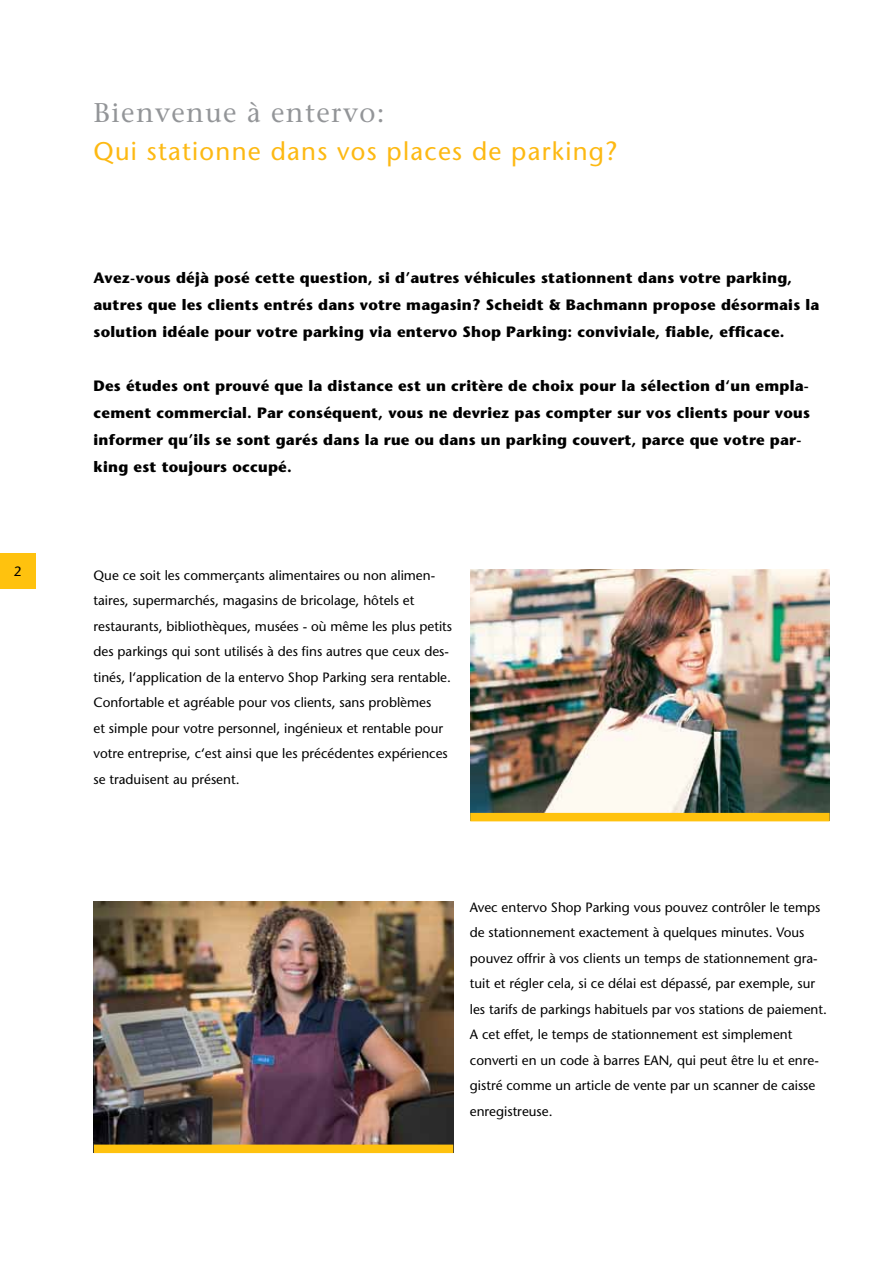
<style>
.page{position:relative;width:893px;height:1263px;background:#fff}
.page>*{position:absolute;margin:0;border:0;box-sizing:border-box;transform-origin:0 0}
.t1{font:27px "Stone Serif";letter-spacing:.05em;color:#939598}
.t2{font:25.5px "Stone Sans";letter-spacing:.05em;color:#fdb913}
.t3{font:700 15px/27px "Stone Sans";letter-spacing:.015em;color:#000}
.t4{font:13.5px/25.5px "Stone Sans";color:#000}
</style>
<div class="page">
<div style="left:0;top:553px;width:36px;height:35px;background:#ffc20e"></div>
<img style="left:94px;top:901px;width:359px;height:243px">
<div style="left:94px;top:1144px;width:359px;height:9px;background:#ffc20e"></div>
<img style="left:470px;top:570px;width:360px;height:243px">
<div style="left:470px;top:813px;width:360px;height:8px;background:#ffc20e"></div>
<p class="t4" style="left:14px;top:558px;width:9px">2</p>
<h1 class="t1" style="left:94px;top:97px;width:293px">Bienvenue à entervo:</h1>
<h2 class="t2" style="left:94px;top:136px;width:525px">Qui stationne dans vos places de parking?</h2>
<p class="t3" style="left:94px;top:264px;width:727px">Avez-vous déjà posé cette question, si d’autres véhicules stationnent dans votre parking, autres que les clients entrés dans votre magasin? Scheidt &amp; Bachmann propose désormais la solution idéale pour votre parking via entervo Shop Parking: conviviale, fiable, efficace.</p>
<p class="t3" style="left:94px;top:372px;width:718px">Des études ont prouvé que la distance est un critère de choix pour la sélection d‘un empla&shy;cement commercial. Par conséquent, vous ne devriez pas compter sur vos clients pour vous informer qu’ils se sont garés dans la rue ou dans un parking couvert, parce que votre par&shy;king est toujours occupé.</p>
<p class="t4" style="left:94px;top:562px;width:360px">Que ce soit les commerçants alimentaires ou non alimen&shy;taires, supermarchés, magasins de bricolage, hôtels et restaurants, bibliothèques, musées - où même les plus petits des parkings qui sont utilisés à des fins autres que ceux des&shy;tinés, l‘application de la entervo Shop Parking sera rentable.<br>Confortable et agréable pour vos clients, sans problèmes<br>et simple pour votre personnel, ingénieux et rentable pour votre entreprise, c‘est ainsi que les précédentes expériences se traduisent au présent.</p>
<p class="t4" style="left:470px;top:894px;width:359px">Avec entervo Shop Parking vous pouvez contrôler le temps de stationnement exactement à quelques minutes. Vous pouvez offrir à vos clients un temps de stationnement gra&shy;tuit et régler cela, si ce délai est dépassé, par exemple, sur les tarifs de parkings habituels par vos stations de paiement.<br>A cet effet, le temps de stationnement est simplement converti en un code à barres EAN, qui peut être lu et enre&shy;gistré comme un article de vente par un scanner de caisse enregistreuse.</p>
</div>
